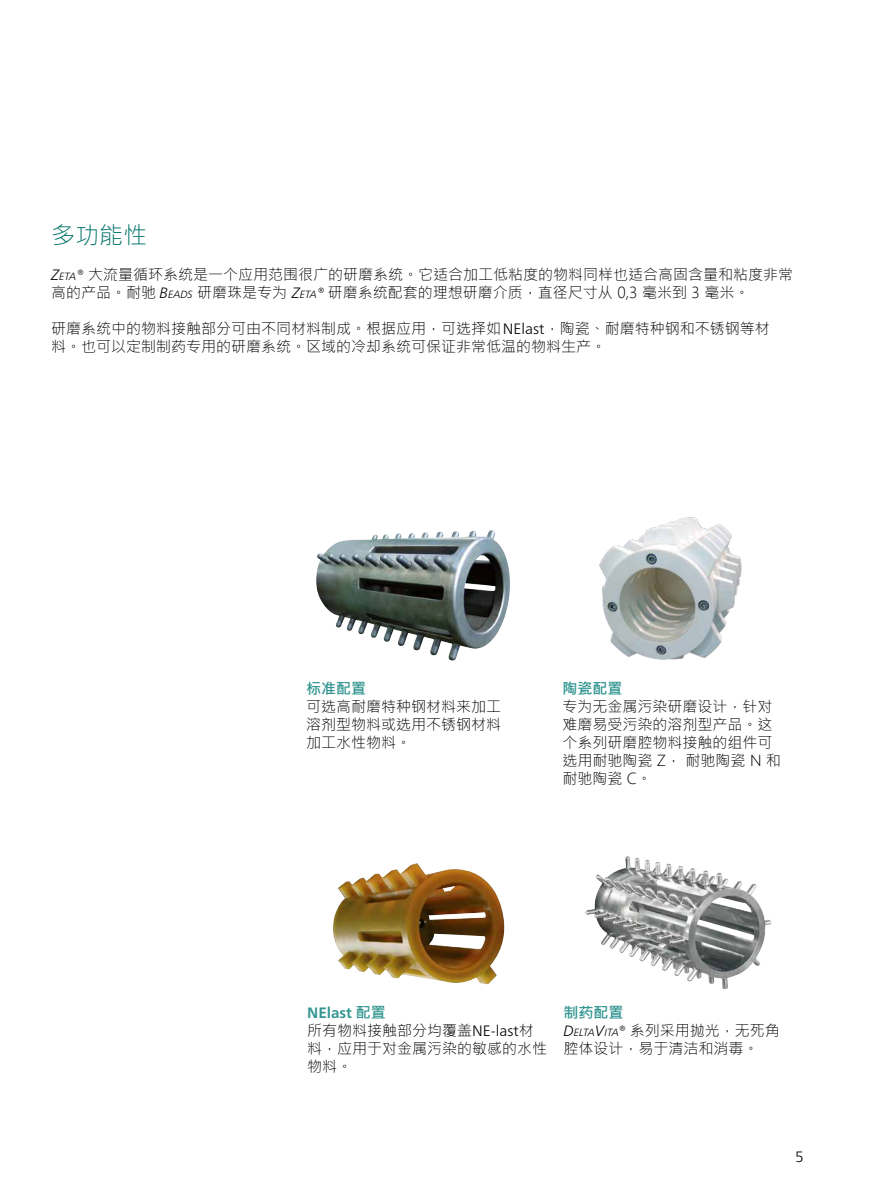
<style>
.page{position:relative;width:893px;height:1191px;background:#fff}
.page>*{position:absolute;margin:0;border:0;box-sizing:border-box;transform-origin:0 0}
.t1{font:300 24px "Microsoft Jheng Hei";color:#007268}
.t2{font:300 15px/18px "Microsoft Jheng Hei";color:#000}
.t3{font:700 15px "Microsoft Jheng Hei";color:#329590}
.t4{font:700 15px "Frutiger Neue LTW1 G";color:#329590}
.t5{font:300 15px "Frutiger Neue LTW1 G";color:#000}
.s1{font-family:"Frutiger Neue LTW1 G";font-style:italic}
.s2{font-family:"Frutiger Neue LTW1 G";font-style:italic;font-size:10.5px}
.s3{font-family:"Frutiger Neue LTW1 G"}
.s4{font-family:"Microsoft Jheng Hei"}
.s5{font-weight:700;color:#329590}
</style>
<div class="page">
<img style="left:585px;top:857px;width:41px;height:68px">
<img style="left:333px;top:863px;width:172px;height:122px">
<img style="left:316px;top:530px;width:194px;height:131px">
<img style="left:599px;top:517px;width:143px;height:143px">
<h1 class="t1" style="left:51px;top:220px;width:97px">多功能性</h1>
<p class="t2" style="left:51px;top:265px;width:744px"><span class="s1">Z</span><span class="s2">ETA</span><span class="s1">®</span> 大流量循环系统是一个应用范围很广的研磨系统。它适合加工低粘度的物料同样也适合高固含量和粘度非常高的产品。耐驰 <span class="s1">B</span><span class="s2">EADS</span> 研磨珠是专为 <span class="s1">Z</span><span class="s2">ETA</span><span class="s1">®</span> 研磨系统配套的理想研磨介质，直径尺寸从 0,3 毫米到 3 毫米。</p>
<p class="t2" style="left:51px;top:319px;width:720px">研磨系统中的物料接触部分可由不同材料制成。根据应用，可选择如<span class="s3">NElast</span>，陶瓷、耐磨特种钢和不锈钢等材料。也可以定制制药专用的研磨系统。区域的冷却系统可保证非常低温的物料生产。</p>
<p class="t3" style="left:306px;top:679px;width:61px">标准配置</p>
<p class="t2" style="left:306px;top:697px;width:196px;text-align:justify">可选高耐磨特种钢材料来加工溶剂型物料或选用不锈钢材料加工水性物料。</p>
<p class="t3" style="left:562px;top:679px;width:61px">陶瓷配置</p>
<p class="t2" style="left:562px;top:697px;width:220px">专为无金属污染研磨设计，针对难磨易受污染的溶剂型产品。这个系列研磨腔物料接触的组件可选用耐驰陶瓷 Z， 耐驰陶瓷 N 和耐驰陶瓷 C。</p>
<p class="t4" style="left:307px;top:1004px;width:80px">NElast <span class="s4">配置</span></p>
<p class="t2" style="left:307px;top:1021px;width:242px">所有物料接触部分均覆盖<span class="s3">NE-last</span>材料，应用于对金属污染的敏感的水性物料。</p>
<p class="t2" style="left:563px;top:1003px;width:218px"><span class="s5">制药配置<br></span><span class="s1">D</span><span class="s2">ELTA</span><span class="s1">V</span><span class="s2">ITA</span><span class="s3">®</span> 系列采用抛光，无死角腔体设计，易于清洁和消毒。</p>
<p class="t5" style="left:795px;top:1147px;width:10px">5</p>
</div>
